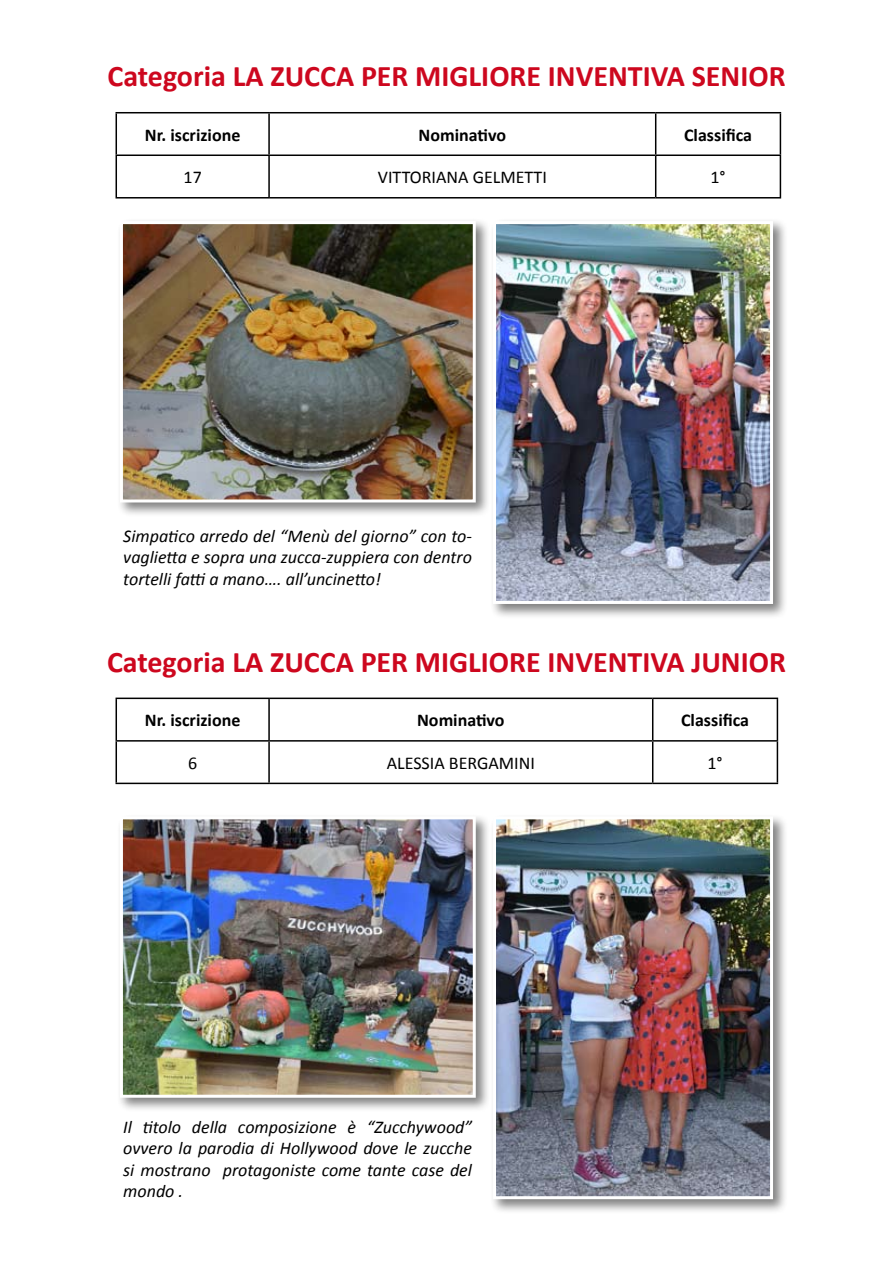
<style>
.page{position:relative;width:893px;height:1263px;background:#fff}
.page>*{position:absolute;margin:0;border:0;box-sizing:border-box;transform-origin:0 0}
.t1{font:700 30px "Calibri";color:#cd071e}
.t2{font:italic 18px/21.6px "Calibri";color:#000;text-align:justify}
.t3{font:700 18px "Calibri";color:#000}
.t4{font:18px "Calibri";color:#000}
</style>
<div class="page">
<hr style="left:116px;top:697px;width:153px;height:2px;background:#000">
<hr style="left:116px;top:699px;width:1px;height:41px;background:#000">
<hr style="left:269px;top:697px;width:384px;height:2px;background:#000">
<hr style="left:268px;top:699px;width:2px;height:41px;background:#000">
<hr style="left:653px;top:697px;width:125px;height:2px;background:#000">
<hr style="left:652px;top:699px;width:1px;height:41px;background:#000">
<hr style="left:777px;top:699px;width:1px;height:41px;background:#000">
<hr style="left:116px;top:740px;width:153px;height:2px;background:#000">
<hr style="left:116px;top:742px;width:1px;height:41px;background:#000">
<hr style="left:269px;top:740px;width:384px;height:2px;background:#000">
<hr style="left:268px;top:742px;width:2px;height:41px;background:#000">
<hr style="left:653px;top:740px;width:125px;height:2px;background:#000">
<hr style="left:652px;top:742px;width:1px;height:41px;background:#000">
<hr style="left:777px;top:742px;width:1px;height:41px;background:#000">
<hr style="left:116px;top:783px;width:153px;height:1px;background:#000">
<hr style="left:269px;top:783px;width:384px;height:1px;background:#000">
<hr style="left:653px;top:783px;width:125px;height:1px;background:#000">
<hr style="left:116px;top:112px;width:153px;height:1px;background:#000">
<hr style="left:116px;top:113px;width:1px;height:41px;background:#000">
<hr style="left:269px;top:112px;width:387px;height:1px;background:#000">
<hr style="left:268px;top:113px;width:2px;height:41px;background:#000">
<hr style="left:656px;top:112px;width:125px;height:1px;background:#000">
<hr style="left:655px;top:113px;width:1px;height:41px;background:#000">
<hr style="left:780px;top:113px;width:1px;height:41px;background:#000">
<hr style="left:116px;top:154px;width:153px;height:2px;background:#000">
<hr style="left:116px;top:156px;width:1px;height:41px;background:#000">
<hr style="left:269px;top:154px;width:387px;height:2px;background:#000">
<hr style="left:268px;top:156px;width:2px;height:41px;background:#000">
<hr style="left:656px;top:154px;width:125px;height:2px;background:#000">
<hr style="left:655px;top:156px;width:1px;height:41px;background:#000">
<hr style="left:780px;top:156px;width:1px;height:41px;background:#000">
<hr style="left:116px;top:197px;width:153px;height:2px;background:#000">
<hr style="left:269px;top:197px;width:387px;height:2px;background:#000">
<hr style="left:656px;top:197px;width:125px;height:2px;background:#000">
<div style="left:116px;top:218px;width:381px;height:306px;background:#000;opacity:.5"></div>
<img style="left:124px;top:225px;width:348px;height:273px">
<div style="left:120px;top:221px;width:356px;height:281px;border:3px solid #fff"></div>
<div style="left:116px;top:813px;width:381px;height:306px;background:#000;opacity:.5"></div>
<img style="left:124px;top:820px;width:348px;height:274px">
<div style="left:120px;top:816px;width:356px;height:282px;border:3px solid #fff"></div>
<div style="left:489px;top:218px;width:305px;height:408px;background:#000;opacity:.5"></div>
<img style="left:497px;top:225px;width:272px;height:375px">
<div style="left:493px;top:221px;width:280px;height:383px;border:3px solid #fff"></div>
<div style="left:489px;top:813px;width:305px;height:408px;background:#000;opacity:.5"></div>
<img style="left:497px;top:820px;width:272px;height:375px">
<div style="left:493px;top:816px;width:280px;height:383px;border:3px solid #fff"></div>
<h1 class="t1" style="left:107px;top:57px;width:680px">Categoria LA ZUCCA PER MIGLIORE INVENTIVA SENIOR</h1>
<p class="t3" style="left:145px;top:123px;width:97px">Nr. iscrizione</p>
<p class="t3" style="left:419px;top:123px;width:89px">Nominativo</p>
<p class="t3" style="left:684px;top:123px;width:69px">Classifica</p>
<p class="t4" style="left:184px;top:166px;width:20px">17</p>
<p class="t4" style="left:378px;top:166px;width:170px">VITTORIANA GELMETTI</p>
<p class="t4" style="left:710px;top:166px;width:17px">1°</p>
<p class="t2" style="left:123px;top:524px;width:350px">Simpatico arredo del “Menù del giorno” con to&shy;vaglietta e sopra una zucca-zuppiera con dentro tortelli fatti a mano…. all’uncinetto!</p>
<h1 class="t1" style="left:107px;top:643px;width:680px">Categoria LA ZUCCA PER MIGLIORE INVENTIVA JUNIOR</h1>
<p class="t3" style="left:145px;top:709px;width:97px">Nr. iscrizione</p>
<p class="t3" style="left:417px;top:709px;width:89px">Nominativo</p>
<p class="t3" style="left:681px;top:709px;width:69px">Classifica</p>
<p class="t4" style="left:188px;top:751px;width:11px">6</p>
<p class="t4" style="left:387px;top:751px;width:150px">ALESSIA BERGAMINI</p>
<p class="t4" style="left:707px;top:751px;width:17px">1°</p>
<p class="t2" style="left:123px;top:1115px;width:350px">Il titolo della composizione è “Zucchywood” ovvero la parodia di Hollywood dove le zucche si mostrano protagoniste come tante case del mondo .</p>
</div>
